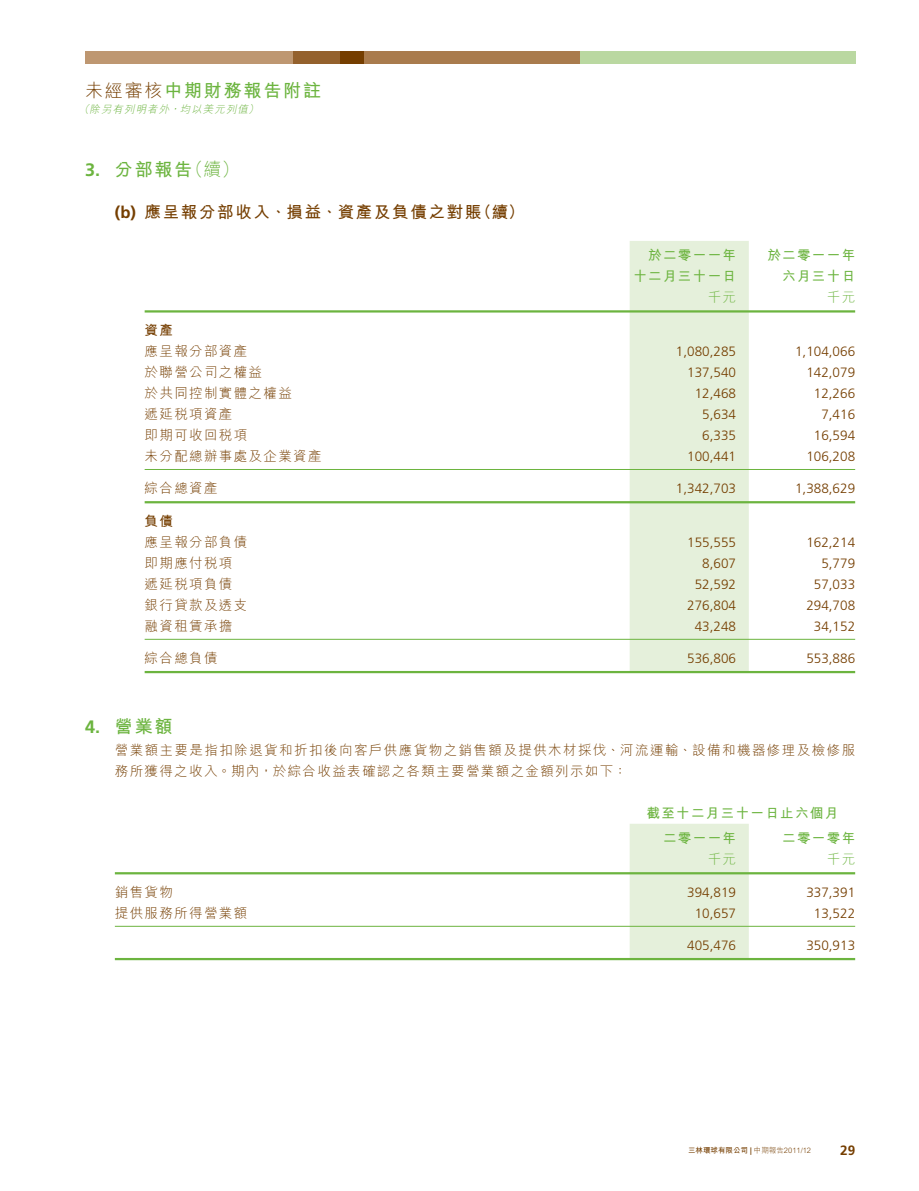
<style>
.page{position:relative;width:919px;height:1191px;background:#fff}
.page>*{position:absolute;margin:0;border:0;box-sizing:border-box;transform-origin:0 0}
.t1{font:700 18px "M Hei HK";letter-spacing:.1em;color:#6cb43f}
.t2{font:700 16.5px "M Hei HK";letter-spacing:.1em;color:#753e00}
.t3{font:300 13.5px "Frutiger LT Std";color:#753e00}
.t4{font:300 13.5px/21px "M Hei HK";letter-spacing:.1em;color:#753e00}
.t5{font:700 13.5px/21px "M Hei HK";letter-spacing:.1em;color:#6cb43f;text-align:right}
.t6{font:300 13.5px "M Hei HK";letter-spacing:.1em;color:#6cb43f}
.t7{font:700 13.5px "M Hei HK";color:#753e00}
.t8{font:700 13.5px "Frutiger LT Std";color:#753e00}
.t9{font:italic 300 10.5px "M Hei HK";color:#6cb43f}
.t10{font:300 7.5px "M Hei HK";color:#753e00}
.s1{font-weight:300;color:#753e00}
.s2{font-family:"Frutiger LT Std"}
.s3{font-weight:300}
.s4{font-weight:700}
.s5{font-family:"Frutiger LT Std";font-weight:700}
</style>
<div class="page">
<div style="left:579px;top:51px;width:276px;height:13px;background:#bad8a1"></div>
<div style="left:293px;top:51px;width:47px;height:13px;background:#94612d"></div>
<div style="left:340px;top:51px;width:24px;height:13px;background:#753e00"></div>
<div style="left:364px;top:51px;width:215px;height:13px;background:#a97b4d"></div>
<div style="left:85px;top:51px;width:208px;height:13px;background:#be9771"></div>
<div style="left:629px;top:241px;width:119px;height:430px;background:#e5f0db"></div>
<hr style="left:145px;top:469px;width:710px;height:1px;background:#6cb43f">
<hr style="left:145px;top:639px;width:710px;height:1px;background:#6cb43f">
<hr style="left:145px;top:501px;width:710px;height:2px;background:#6cb43f">
<hr style="left:145px;top:310px;width:710px;height:2px;background:#6cb43f">
<hr style="left:145px;top:671px;width:710px;height:2px;background:#6cb43f">
<div style="left:629px;top:824px;width:119px;height:134px;background:#e5f0db"></div>
<hr style="left:115px;top:872px;width:740px;height:2px;background:#6cb43f">
<hr style="left:115px;top:926px;width:740px;height:1px;background:#6cb43f">
<hr style="left:115px;top:958px;width:740px;height:2px;background:#6cb43f">
<h1 class="t1" style="left:85px;top:83px;width:237px"><span class="s1">未經審核</span>中期財務報告附註</h1>
<p class="t9" style="left:79px;top:105px;width:183px">（除另有列明者外，均以美元列值）</p>
<h1 class="t1" style="left:85px;top:162px;width:156px"><span class="s2">3.</span> 分部報告<span class="s3">（續）</span></h1>
<p class="t2" style="left:115px;top:205px;width:411px"><span class="s2">(b)</span> 應呈報分部收入、損益、資產及負債之對賬（續）</p>
<p class="t5" style="left:633px;top:246px;width:104px">於二零一一年十二月三十一日</p>
<p class="t5" style="left:767px;top:246px;width:89px">於二零一一年六月三十日</p>
<p class="t6" style="left:707px;top:292px;width:30px">千元</p>
<p class="t6" style="left:826px;top:292px;width:30px">千元</p>
<p class="t7" style="left:145px;top:325px;width:30px">資產</p>
<p class="t4" style="left:145px;top:342px;width:104px">應呈報分部資產</p>
<p class="t3" style="left:676px;top:346px;width:62px">1,080,285</p>
<p class="t3" style="left:795px;top:346px;width:62px">1,104,066</p>
<p class="t4" style="left:145px;top:363px;width:119px">於聯營公司之權益</p>
<p class="t3" style="left:687px;top:367px;width:50px">137,540</p>
<p class="t3" style="left:806px;top:367px;width:50px">142,079</p>
<p class="t4" style="left:145px;top:384px;width:149px">於共同控制實體之權益</p>
<p class="t3" style="left:694px;top:388px;width:43px">12,468</p>
<p class="t3" style="left:813px;top:388px;width:43px">12,266</p>
<p class="t4" style="left:145px;top:405px;width:89px">遞延稅項資產</p>
<p class="t3" style="left:702px;top:409px;width:35px">5,634</p>
<p class="t3" style="left:821px;top:409px;width:35px">7,416</p>
<p class="t4" style="left:145px;top:426px;width:104px">即期可收回稅項</p>
<p class="t3" style="left:702px;top:430px;width:35px">6,335</p>
<p class="t3" style="left:813px;top:430px;width:43px">16,594</p>
<p class="t4" style="left:145px;top:447px;width:178px">未分配總辦事處及企業資產</p>
<p class="t3" style="left:687px;top:451px;width:50px">100,441</p>
<p class="t3" style="left:806px;top:451px;width:50px">106,208</p>
<p class="t4" style="left:145px;top:479px;width:74px">綜合總資產</p>
<p class="t3" style="left:676px;top:483px;width:62px">1,342,703</p>
<p class="t3" style="left:795px;top:483px;width:62px">1,388,629</p>
<p class="t7" style="left:145px;top:516px;width:30px">負債</p>
<p class="t4" style="left:145px;top:533px;width:104px">應呈報分部負債</p>
<p class="t3" style="left:687px;top:537px;width:50px">155,555</p>
<p class="t3" style="left:806px;top:537px;width:50px">162,214</p>
<p class="t4" style="left:145px;top:554px;width:89px">即期應付稅項</p>
<p class="t3" style="left:702px;top:558px;width:35px">8,607</p>
<p class="t3" style="left:821px;top:558px;width:35px">5,779</p>
<p class="t4" style="left:145px;top:575px;width:89px">遞延稅項負債</p>
<p class="t3" style="left:694px;top:579px;width:43px">52,592</p>
<p class="t3" style="left:813px;top:579px;width:43px">57,033</p>
<p class="t4" style="left:145px;top:596px;width:104px">銀行貸款及透支</p>
<p class="t3" style="left:687px;top:600px;width:50px">276,804</p>
<p class="t3" style="left:806px;top:600px;width:50px">294,708</p>
<p class="t4" style="left:145px;top:617px;width:89px">融資租賃承擔</p>
<p class="t3" style="left:694px;top:621px;width:43px">43,248</p>
<p class="t3" style="left:813px;top:621px;width:43px">34,152</p>
<p class="t4" style="left:145px;top:649px;width:74px">綜合總負債</p>
<p class="t3" style="left:687px;top:653px;width:50px">536,806</p>
<p class="t3" style="left:806px;top:653px;width:50px">553,886</p>
<h1 class="t1" style="left:85px;top:719px;width:89px"><span class="s2">4.</span> 營業額</h1>
<p class="t4" style="left:115px;top:741px;width:741px">營業額主要是指扣除退貨和折扣後向客戶供應貨物之銷售額及提供木材採伐、河流運輸、設備和機器修理及檢修服務所獲得之收入。期內，於綜合收益表確認之各類主要營業額之金額列示如下：</p>
<p class="t5" style="left:663px;top:802px;width:177px;line-height:25.2px;text-align:left;text-indent:-17px">截至十二月三十一日止六個月二零一一年</p>
<p class="t5" style="left:782px;top:829px;width:74px">二零一零年</p>
<p class="t6" style="left:707px;top:854px;width:30px">千元</p>
<p class="t6" style="left:826px;top:854px;width:30px">千元</p>
<p class="t4" style="left:115px;top:883px;width:60px">銷售貨物</p>
<p class="t3" style="left:687px;top:886px;width:50px">394,819</p>
<p class="t3" style="left:806px;top:886px;width:50px">337,391</p>
<p class="t4" style="left:115px;top:904px;width:134px">提供服務所得營業額</p>
<p class="t3" style="left:694px;top:907px;width:43px">10,657</p>
<p class="t3" style="left:813px;top:907px;width:43px">13,522</p>
<p class="t3" style="left:687px;top:939px;width:50px">405,476</p>
<p class="t3" style="left:806px;top:939px;width:50px">350,913</p>
<p class="t10" style="left:688px;top:1147px;width:124px"><span class="s4">三林環球有限公司</span> <span class="s5">|</span> 中期報告2011/12</p>
<p class="t8" style="left:840px;top:1145px;width:17px">29</p>
</div>
